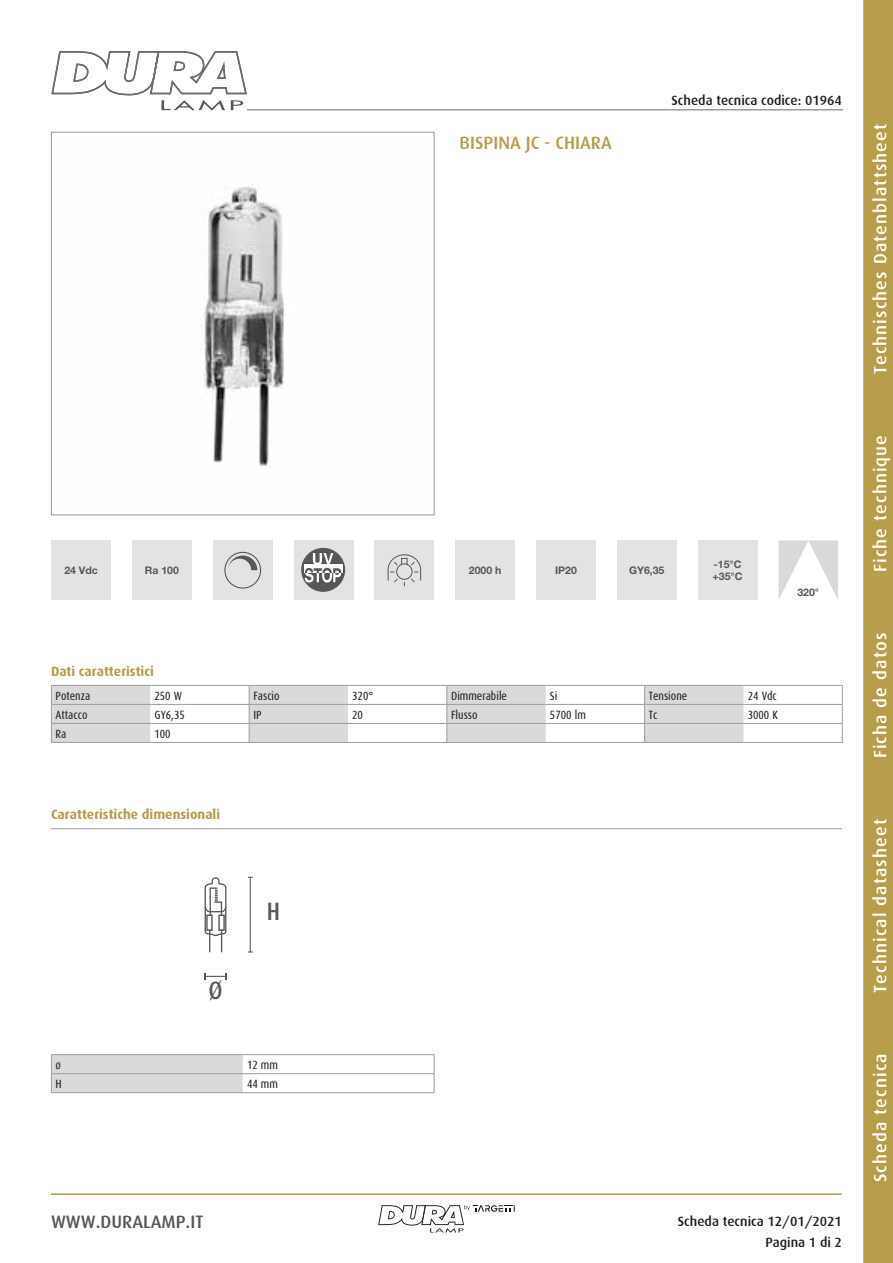
<style>
.page{position:relative;width:893px;height:1263px;background:#fff}
.page>*{position:absolute;margin:0;border:0;box-sizing:border-box;transform-origin:0 0}
.t1{font:500 25.05px "Dax Condensed";color:#575756}
.t2{font:500 18px "Dax";letter-spacing:.06em;color:#fff}
.t3{font:500 18px "Dax";color:#b79c49}
.t4{font:500 18px "Dax";color:#575756}
.t5{font:500 13.5px/21.3px "Dax";color:#1d1d1b;text-align:right}
.t6{font:700 13.5px "Dax";color:#b79c49}
.t7{font:12px "Dax Condensed";color:#1d1d1b}
.t8{font:700 10.5px/12.6px "Helvetica Neue LT Std";color:#585856}
</style>
<div class="page">
<svg style="left:863px;top:0;width:30px;height:1263px;background:#b89e4d"></svg>
<hr style="left:51px;top:1193px;width:791px;height:2px;background:#b79c49">
<svg style="left:378px;top:1205px;width:137px;height:28px"></svg>
<svg style="left:51px;top:51px;width:197px;height:60px"></svg>
<hr style="left:247px;top:109px;width:596px;height:1px;background:#9d9d9c">
<img style="left:200px;top:184px;width:84px;height:283px">
<div style="left:51px;top:132px;width:383px;height:383px;border:1px solid #9d9d9c"></div>
<div style="left:51px;top:540px;width:60px;height:60px;background:#e3e3e3"></div>
<div style="left:617px;top:540px;width:59px;height:60px;background:#e3e3e3"></div>
<div style="left:375px;top:540px;width:59px;height:60px;background:#e3e3e3"></div>
<svg style="left:387px;top:554px;width:35px;height:33px"></svg>
<div style="left:132px;top:540px;width:60px;height:60px;background:#e3e3e3"></div>
<div style="left:698px;top:540px;width:59px;height:60px;background:#e3e3e3"></div>
<div style="left:455px;top:540px;width:60px;height:60px;background:#e3e3e3"></div>
<div style="left:213px;top:540px;width:60px;height:60px;background:#e3e3e3"></div>
<div style="left:224px;top:552px;width:37px;height:37px;border:1px solid #575756;border-radius:50%"></div>
<svg style="left:228px;top:555px;width:29px;height:15px"></svg>
<svg style="left:778px;top:540px;width:60px;height:60px"></svg>
<div style="left:536px;top:540px;width:60px;height:60px;background:#e3e3e3"></div>
<div style="left:294px;top:540px;width:59px;height:60px;background:#e3e3e3"></div>
<div style="left:301px;top:548px;width:44px;height:44px;background:#575756;border-radius:50%"></div>
<div style="left:304px;top:564px;width:38px;height:9px;background:#fff"></div>
<svg style="left:305px;top:553px;width:36px;height:30px"></svg>
<hr style="left:743px;top:685px;width:100px;height:1px;background:#9d9d9c">
<hr style="left:743px;top:704px;width:100px;height:1px;background:#9d9d9c">
<hr style="left:743px;top:723px;width:100px;height:1px;background:#9d9d9c">
<svg style="left:842px;top:686px;width:1px;height:56px"></svg>
<hr style="left:51px;top:742px;width:99px;height:1px;background:#9d9d9c">
<hr style="left:150px;top:742px;width:99px;height:1px;background:#9d9d9c">
<hr style="left:348px;top:742px;width:99px;height:1px;background:#9d9d9c">
<hr style="left:546px;top:742px;width:99px;height:1px;background:#9d9d9c">
<hr style="left:743px;top:742px;width:100px;height:1px;background:#9d9d9c">
<hr style="left:249px;top:742px;width:99px;height:1px;background:#9d9d9c">
<hr style="left:447px;top:742px;width:99px;height:1px;background:#9d9d9c">
<svg style="left:51px;top:685px;width:692px;height:57px"></svg>
<hr style="left:645px;top:742px;width:98px;height:1px;background:#9d9d9c">
<hr style="left:51px;top:1054px;width:192px;height:1px;background:#9d9d9c">
<hr style="left:243px;top:1054px;width:191px;height:1px;background:#9d9d9c">
<svg style="left:51px;top:1055px;width:192px;height:37px;background:#d7d7d7"></svg>
<hr style="left:243px;top:1073px;width:191px;height:1px;background:#9d9d9c">
<svg style="left:434px;top:1055px;width:1px;height:37px"></svg>
<hr style="left:51px;top:1092px;width:192px;height:1px;background:#9d9d9c">
<hr style="left:243px;top:1092px;width:191px;height:1px;background:#9d9d9c">
<svg style="left:205px;top:973px;width:21px;height:7px"></svg>
<hr style="left:250px;top:877px;width:1px;height:75px;background:#575756">
<svg style="left:204px;top:877px;width:23px;height:75px"></svg>
<hr style="left:51px;top:828px;width:791px;height:1px;background:#9d9d9c">
<h2 class="t3" style="left:460px;top:132px;width:154px">BISPINA JC - CHIARA</h2>
<p class="t5" style="left:671px;top:90px;width:172px">Scheda tecnica codice: 01964</p>
<p class="t8" style="left:64px;top:564px;width:35px">24 Vdc</p>
<p class="t8" style="left:145px;top:564px;width:36px">Ra 100</p>
<p class="t8" style="left:629px;top:564px;width:37px">GY6,35</p>
<p class="t8" style="left:712px;top:557px;width:31px">-15°C +35°C</p>
<p class="t8" style="left:469px;top:564px;width:34px">2000 h</p>
<p class="t8" style="left:555px;top:564px;width:23px">IP20</p>
<p class="t8" style="left:797px;top:585px;width:23px">320°</p>
<p class="t6" style="left:51px;top:664px;width:104px">Dati caratteristici</p>
<p class="t7" style="left:56px;top:689px;width:36px">Potenza</p>
<p class="t7" style="left:155px;top:689px;width:29px">250 W</p>
<p class="t7" style="left:253px;top:689px;width:28px">Fascio</p>
<p class="t7" style="left:352px;top:689px;width:23px">320°</p>
<p class="t7" style="left:451px;top:689px;width:57px">Dimmerabile</p>
<p class="t7" style="left:550px;top:689px;width:9px">Si</p>
<p class="t7" style="left:649px;top:689px;width:40px">Tensione</p>
<p class="t7" style="left:748px;top:689px;width:31px">24 Vdc</p>
<p class="t7" style="left:56px;top:708px;width:33px">Attacco</p>
<p class="t7" style="left:154px;top:708px;width:32px">GY6,35</p>
<p class="t7" style="left:253px;top:708px;width:10px">IP</p>
<p class="t7" style="left:352px;top:708px;width:12px">20</p>
<p class="t7" style="left:451px;top:708px;width:28px">Flusso</p>
<p class="t7" style="left:550px;top:708px;width:37px">5700 lm</p>
<p class="t7" style="left:649px;top:708px;width:10px">Tc</p>
<p class="t7" style="left:748px;top:708px;width:32px">3000 K</p>
<p class="t7" style="left:56px;top:727px;width:12px">Ra</p>
<p class="t7" style="left:154px;top:727px;width:18px">100</p>
<p class="t6" style="left:51px;top:807px;width:171px">Caratteristiche dimensionali</p>
<h1 class="t1" style="left:208px;top:977px;width:16px">Ø</h1>
<h1 class="t1" style="left:267px;top:897px;width:15px">H</h1>
<p class="t7" style="left:56px;top:1059px;width:7px">ø</p>
<p class="t7" style="left:247px;top:1059px;width:32px">12 mm</p>
<p class="t7" style="left:56px;top:1078px;width:8px">H</p>
<p class="t7" style="left:247px;top:1078px;width:32px">44 mm</p>
<h2 class="t4" style="left:51px;top:1212px;width:154px">WWW.DURALAMP.IT</h2>
<p class="t5" style="left:678px;top:1211px;width:166px">Scheda tecnica 12/01/2021<br>Pagina 1 di 2</p>
<h2 class="t2" style="left:870px;top:374px;width:252px;rotate:-90deg">Technisches Datenblattsheet</h2>
<h2 class="t2" style="left:870px;top:572px;width:139px;rotate:-90deg">Fiche technique</h2>
<h2 class="t2" style="left:870px;top:758px;width:127px;rotate:-90deg">Ficha de datos</h2>
<h2 class="t2" style="left:870px;top:993px;width:175px;rotate:-90deg">Technical datasheet</h2>
<h2 class="t2" style="left:870px;top:1182px;width:130px;rotate:-90deg">Scheda tecnica</h2>
</div>
